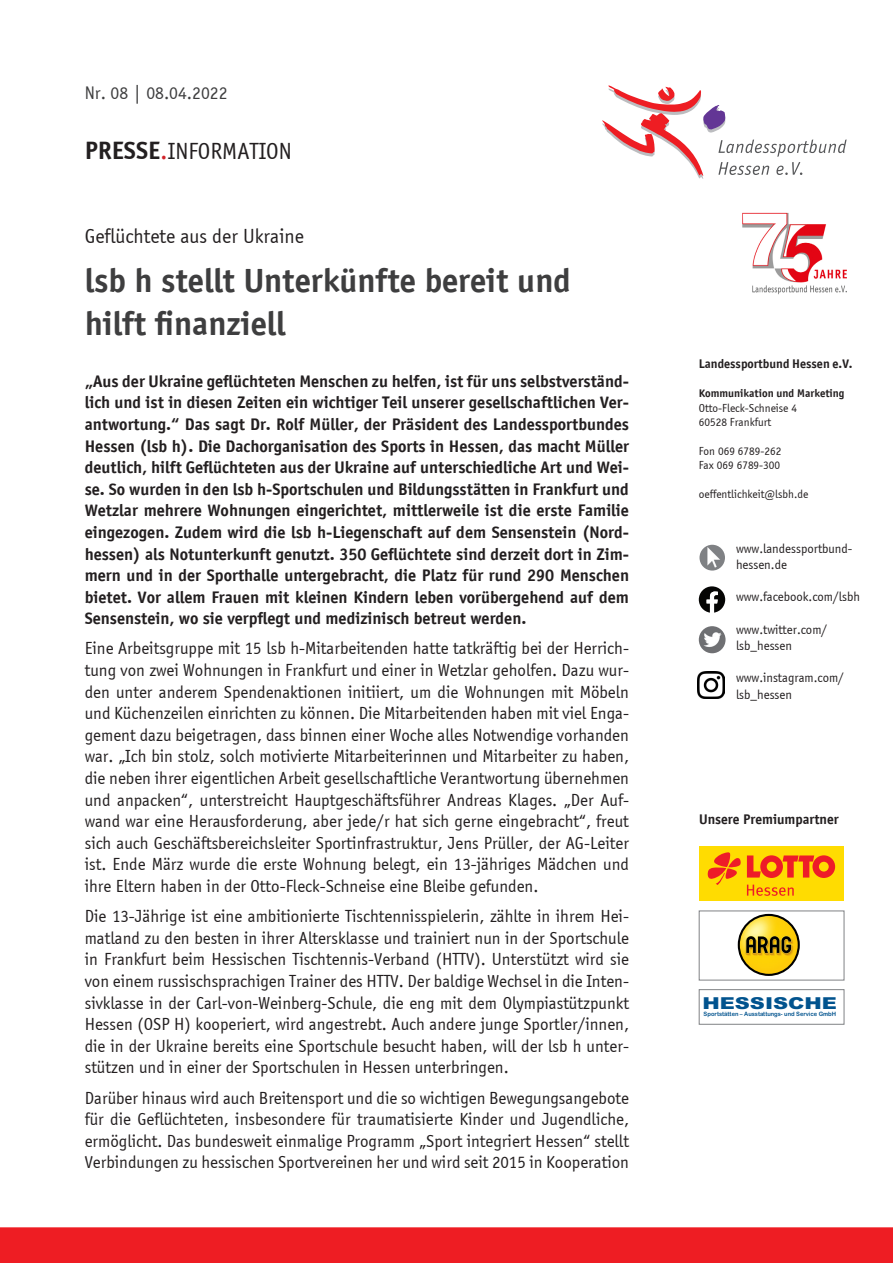
<style>
.page{position:relative;width:893px;height:1263px;background:#fff}
.page>*{position:absolute;margin:0;border:0;box-sizing:border-box;transform-origin:0 0}
.Headline{font:700 36px/43.2px "Sportiv";color:#3e3e3f}
.Grundtext{font:24px "Sportiv";color:#231f20}
.Dachzeile{font:21px "Sportiv";color:#231f20}
.Headline-2{font:18.75px "Sportiv";color:#3e3e3f}
.Grundtext-2{font:18px/21.6px "Sportiv";color:#231f20;text-align:justify}
.Grundtext-3{font:700 18px/21.6px "Sportiv";color:#231f20;text-align:justify}
.t1{font:900 16.5px "Arial";color:#01538e;scale:1.27 1}
.t2{font:700 15px "Sportiv";color:#231f20}
.t3{font:13.5px/16.2px "Sportiv";color:#231f20}
.t4{font:700 13.5px "Sportiv";color:#231f20}
.t5{font:12px "Sportiv";color:#231f20}
.t6{font:700 12px "Sportiv";color:#231f20}
.t7{font:6px "Arial Rounded MT Bold";color:#01538e;scale:.96 1}
.s1{font-weight:700;font-size:27px}
.s2{font-size:27px;color:#d1232a}
</style>
<div class="page">
<div style="left:0;top:1227px;width:893px;height:36px;background:#ee1d23"></div>
<svg style="left:602px;top:85px;width:245px;height:94px"></svg>
<div style="left:699px;top:846px;width:145px;height:55px;background:#ffdc01"></div>
<svg style="left:747px;top:855px;width:88px;height:23px"></svg>
<svg style="left:708px;top:852px;width:33px;height:33px"></svg>
<svg style="left:747px;top:885px;width:47px;height:11px"></svg>
<svg style="left:738px;top:914px;width:62px;height:62px"></svg>
<img style="left:740px;top:916px;width:58px;height:58px;border-radius:29px">
<svg style="left:746px;top:936px;width:45px;height:17px"></svg>
<div style="left:699px;top:910px;width:145px;height:70px;border:1px solid #808285"></div>
<div style="left:699px;top:989px;width:145px;height:36px;border:1px solid #808285"></div>
<svg style="left:699px;top:586px;width:26px;height:27px"></svg>
<img style="left:699px;top:626px;width:26px;height:27px;border-radius:13px">
<img style="left:699px;top:545px;width:26px;height:26px;border-radius:13px">
<img style="left:698px;top:672px;width:27px;height:27px">
<img style="left:742px;top:212px;width:104px;height:83px">
<p class="Headline-2" style="left:85px;top:83px;width:144px">Nr. 08 | 08.04.2022</p>
<p class="Grundtext" style="left:85px;top:138px;width:209px"><span class="s1">PRESSE</span><span class="s2">.</span>INFORMATION</p>
<p class="Dachzeile" style="left:85px;top:225px;width:221px">Geflüchtete aus der Ukraine</p>
<p class="Headline" style="left:85px;top:258px;width:488px">lsb h stellt Unterkünfte bereit und hilft finanziell</p>
<p class="Grundtext-3" style="left:85px;top:370px;width:546px">„Aus der Ukraine geflüchteten Menschen zu helfen, ist für uns selbstverständ&shy;lich und ist in diesen Zeiten ein wichtiger Teil unserer gesellschaftlichen Ver&shy;antwortung.“ Das sagt Dr. Rolf Müller, der Präsident des Landessportbundes Hessen (lsb h). Die Dachorganisation des Sports in Hessen, das macht Müller deutlich, hilft Geflüchteten aus der Ukraine auf unterschiedliche Art und Wei&shy;se. So wurden in den lsb h-Sportschulen und Bildungsstätten in Frankfurt und Wetzlar mehrere Wohnungen eingerichtet, mittlerweile ist die erste Familie eingezogen. Zudem wird die lsb h-Liegenschaft auf dem Sensenstein (Nord&shy;hessen) als Notunterkunft genutzt. 350 Geflüchtete sind derzeit dort in Zim&shy;mern und in der Sporthalle untergebracht, die Platz für rund 290 Menschen bietet. Vor allem Frauen mit kleinen Kindern leben vorübergehend auf dem Sensenstein, wo sie verpflegt und medizinisch betreut werden.</p>
<p class="Grundtext-2" style="left:85px;top:638px;width:546px">Eine Arbeitsgruppe mit 15 lsb h-Mitarbeitenden hatte tatkräftig bei der Herrich&shy;tung von zwei Wohnungen in Frankfurt und einer in Wetzlar geholfen. Dazu wur&shy;den unter anderem Spendenaktionen initiiert, um die Wohnungen mit Möbeln und Küchenzeilen einrichten zu können. Die Mitarbeitenden haben mit viel Enga&shy;gement dazu beigetragen, dass binnen einer Woche alles Notwendige vorhanden war. „Ich bin stolz, solch motivierte Mitarbeiterinnen und Mitarbeiter zu haben, die neben ihrer eigentlichen Arbeit gesellschaftliche Verantwortung übernehmen und anpacken“, unterstreicht Hauptgeschäftsführer Andreas Klages. „Der Auf&shy;wand war eine Herausforderung, aber jede/r hat sich gerne eingebracht“, freut sich auch Geschäftsbereichsleiter Sportinfrastruktur, Jens Prüller, der AG-Leiter ist. Ende März wurde die erste Wohnung belegt, ein 13-jähriges Mädchen und ihre Eltern haben in der Otto-Fleck-Schneise eine Bleibe gefunden.</p>
<p class="Grundtext-2" style="left:85px;top:906px;width:546px">Die 13-Jährige ist eine ambitionierte Tischtennisspielerin, zählte in ihrem Hei&shy;matland zu den besten in ihrer Altersklasse und trainiert nun in der Sportschule in Frankfurt beim Hessischen Tischtennis-Verband (HTTV). Unterstützt wird sie von einem russischsprachigen Trainer des HTTV. Der baldige Wechsel in die Inten&shy;sivklasse in der Carl-von-Weinberg-Schule, die eng mit dem Olympiastützpunkt Hessen (OSP H) kooperiert, wird angestrebt. Auch andere junge Sportler/innen, die in der Ukraine bereits eine Sportschule besucht haben, will der lsb h unter&shy;stützen und in einer der Sportschulen in Hessen unterbringen.</p>
<p class="Grundtext-2" style="left:85px;top:1087px;width:546px">Darüber hinaus wird auch Breitensport und die so wichtigen Bewegungsangebote für die Geflüchteten, insbesondere für traumatisierte Kinder und Jugendliche, ermöglicht. Das bundesweit einmalige Programm „Sport integriert Hessen“ stellt Verbindungen zu hessischen Sportvereinen her und wird seit 2015 in Kooperation</p>
<p class="t4" style="left:699px;top:356px;width:155px">Landessportbund Hessen e.V.</p>
<p class="t6" style="left:699px;top:386px;width:147px">Kommunikation und Marketing</p>
<p class="t5" style="left:699px;top:401px;width:100px">Otto-Fleck-Schneise 4</p>
<p class="t5" style="left:699px;top:415px;width:74px">60528 Frankfurt</p>
<p class="t5" style="left:699px;top:444px;width:84px">Fon 069 6789-262</p>
<p class="t5" style="left:699px;top:459px;width:83px">Fax 069 6789-300</p>
<p class="t5" style="left:699px;top:487px;width:111px">oeffentlichkeit@lsbh.de</p>
<p class="t3" style="left:736px;top:540px;width:118px">www.landessportbund&shy;hessen.de</p>
<p class="t3" style="left:736px;top:589px;width:125px">www.facebook.com/lsbh</p>
<p class="t3" style="left:736px;top:621px;width:93px">www.twitter.com/ lsb_hessen</p>
<p class="t3" style="left:736px;top:670px;width:109px">www.instagram.com/ lsb_hessen</p>
<p class="t2" style="left:699px;top:811px;width:141px">Unsere Premiumpartner</p>
<p class="t1" style="left:702px;top:991px;width:108px">HESSISCHE</p>
<p class="t7" style="left:704px;top:1011px;width:140px">Sportstätten – Ausstattungs- und Service GmbH</p>
</div>
